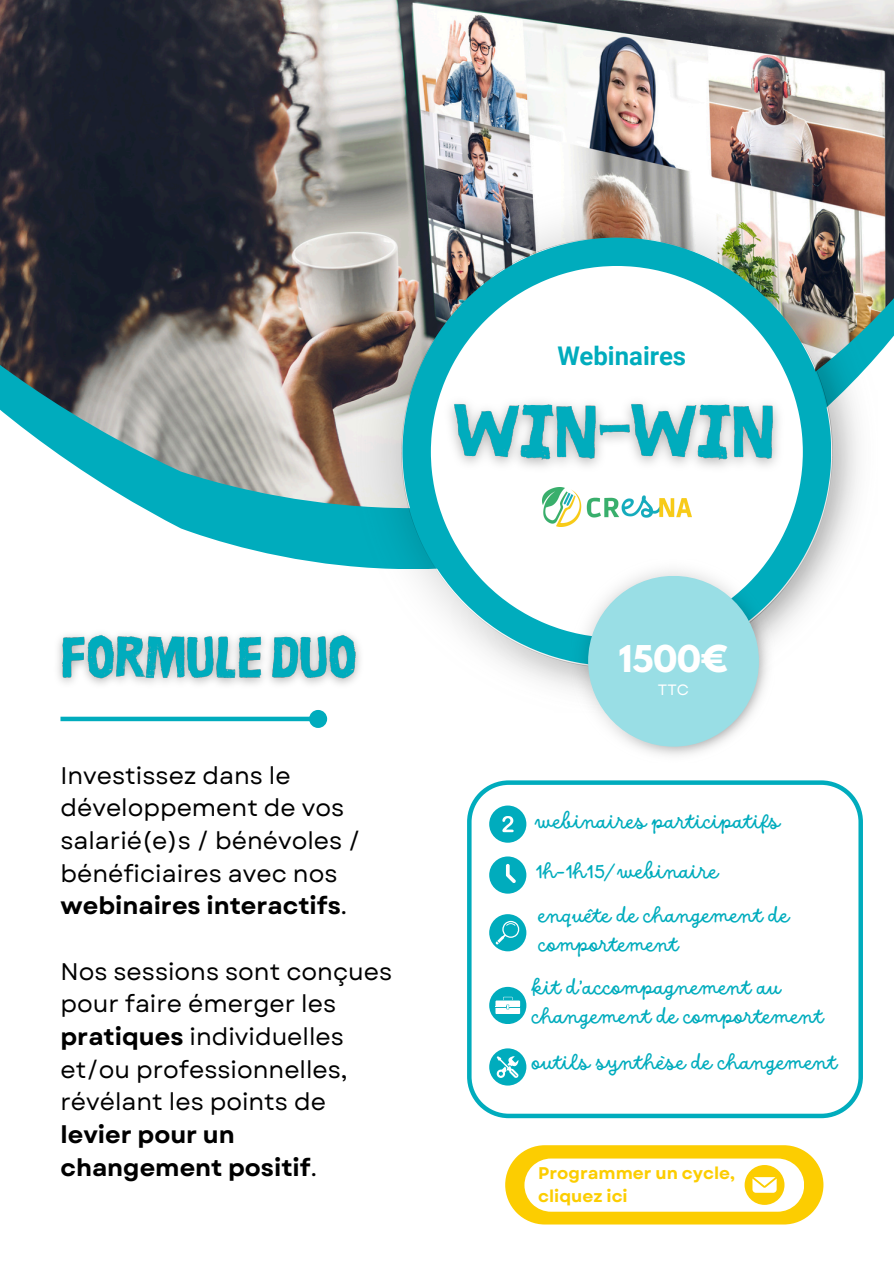
<style>
.page{position:relative;width:894px;height:1264px;background:#fff}
.page>*{position:absolute;margin:0;border:0;box-sizing:border-box;transform-origin:0 0}
.t1{font:700 32.7px "League Spartan";color:#fff}
.t2{font:700 25.8px "Roboto";color:#00acbd}
.t3{font:24px/32.7px "Garet";color:#000}
.t4{font:21px/29.2px "DO Script Regular";color:#00acbd}
.t5{font:700 16.95px "Garet";color:#fccd01}
.t6{font:15px "Garet";color:#fff}
.s1{font-weight:700}
</style>
<div class="page">
<svg style="left:143px;top:508px;width:213px;height:59px;fill:#00acbd"></svg>
<img style="left:0;top:0;width:893px;height:508px">
<img style="left:356px;top:191px;width:521px;height:497px">
<img style="left:402px;top:237px;width:429px;height:429px">
<svg style="left:431px;top:266px;width:371px;height:372px"></svg>
<div style="left:60px;top:716px;width:250px;height:5px;background:#00acbd"></div>
<div style="left:311px;top:712px;width:14px;height:13px;background:#00acbd;border-radius:50%"></div>
<div style="left:309px;top:710px;width:18px;height:18px;border:4px solid #00acbd;border-radius:50%"></div>
<img style="left:572px;top:559px;width:202px;height:196px">
<div style="left:588px;top:576px;width:170px;height:170px;background:#99dee5;border-radius:50%"></div>
<img style="left:542px;top:487px;width:149px;height:40px">
<svg style="left:467px;top:780px;width:395px;height:337px"></svg>
<img style="left:436px;top:388px;width:355px;height:94px">
<img style="left:58px;top:620px;width:314px;height:68px">
<svg style="left:505px;top:1145px;width:318px;height:79px"></svg>
<p class="t3" style="left:60px;top:759px;width:301px">Investissez dans le développement de vos salarié(e)s / bénévoles / bénéficiaires avec nos <span class="s1">webinaires interactifs</span>.</p>
<h4 class="t3" style="left:60px;top:955px;width:333px">Nos sessions sont conçues pour faire émerger les <span class="s1">pratiques</span> individuelles et/ou professionnelles, révélant les points de <span class="s1">levier pour un changement positif</span>.</h4>
<h3 class="t2" style="left:557px;top:341px;width:130px">Webinaires</h3>
<p class="t1" style="left:618px;top:643px;width:111px">1500€</p>
<p class="t6" style="left:657px;top:678px;width:33px">TTC</p>
<p class="t4" style="left:535px;top:807px;width:246px">webinaires participatifs</p>
<p class="t4" style="left:535px;top:858px;width:185px">1h-1h15/ webinaire</p>
<h5 class="t4" style="left:538px;top:901px;width:252px">enquête de changement de comportement</h5>
<p class="t4" style="left:532px;top:974px;width:293px">kit d’accompagnement au changement de comportement</p>
<h5 class="t4" style="left:532px;top:1049px;width:307px">outils synthèse de changement</h5>
<h6 class="t5" style="left:538px;top:1161px;width:198px">Programmer un cycle,</h6>
<p class="t5" style="left:538px;top:1183px;width:91px">cliquez ici</p>
</div>
